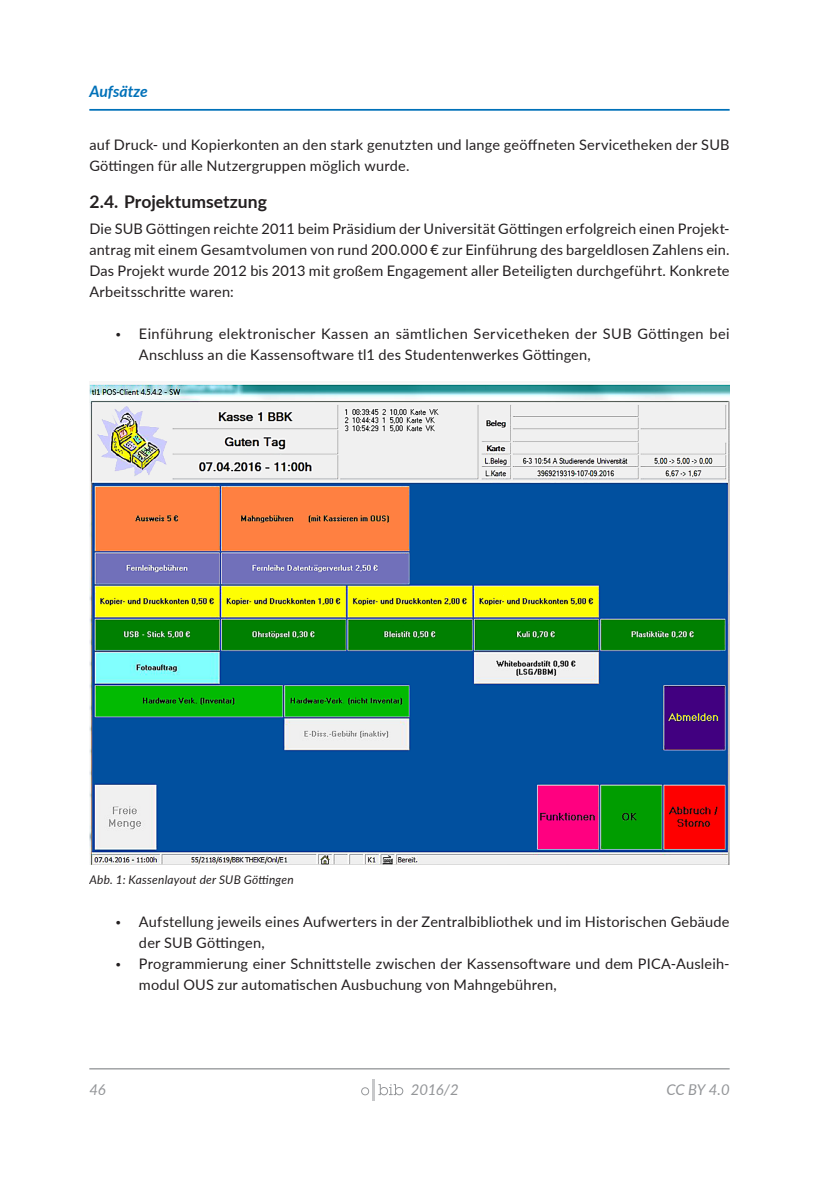
<style>
.page{position:relative;width:819px;height:1191px;background:#fff}
.page>*{position:absolute;margin:0;border:0;box-sizing:border-box;transform-origin:0 0}
.t1{font:700 17.5px "Lato";color:#231f20}
.t2{font:italic 700 15.75px "Lato";color:#0071b9}
.t3{font:italic 14.88px "Lato";letter-spacing:-.015em;color:#939598}
.paragraph{font:14.53px/21px "Lato";letter-spacing:.015em;color:#231f20}
.t4{font:italic 11.9px "Lato";letter-spacing:.02em;color:#231f20}
.s1{font-weight:100}
</style>
<div class="page">
<hr style="left:89px;top:1068px;width:640px;height:1px;background:#939598">
<hr style="left:372px;top:1079px;width:3px;height:21px;background:#c7c8ca">
<svg style="left:361px;top:1087px;width:8px;height:8px"></svg>
<svg style="left:378px;top:1084px;width:25px;height:11px"></svg>
<img style="left:89px;top:384px;width:640px;height:480px">
<hr style="left:89px;top:109px;width:640px;height:2px;background:#0071b9">
<p class="t2" style="left:89px;top:80px;width:60px">Aufsätze</p>
<p class="paragraph" style="left:89px;top:134px;width:641px">auf Druck- und Kopierkonten an den stark genutzten und lange geöffneten Servicetheken der SUB<br>Göttingen für alle Nutzergruppen möglich wurde.</p>
<p class="t1" style="left:89px;top:188px;width:179px">2.4. Projektumsetzung</p>
<p class="paragraph" style="left:89px;top:218px;width:641px;text-align:justify">Die SUB Göttingen reichte 2011 beim Präsidium der Universität Göttingen erfolgreich einen Projekt&shy;antrag mit einem Gesamtvolumen von rund 200.000 € zur Einführung des bargeldlosen Zahlens ein.<br>Das Projekt wurde 2012 bis 2013 mit großem Engagement aller Beteiligten durchgeführt. Konkrete Arbeitsschritte waren:</p>
<p class="paragraph" style="left:139px;top:323px;width:592px;text-indent:-25px"><span class="s1">•</span> Einführung elektronischer Kassen an sämtlichen Servicetheken der SUB Göttingen bei<br>Anschluss an die Kassensoftware tl1 des Studentenwerkes Göttingen,</p>
<p class="t4" style="left:89px;top:871px;width:206px">Abb. 1: Kassenlayout der SUB Göttingen</p>
<p class="paragraph" style="left:139px;top:911px;width:592px;text-indent:-25px"><span class="s1">•</span> Aufstellung jeweils eines Aufwerters in der Zentralbibliothek und im Historischen Gebäude der SUB Göttingen,</p>
<p class="paragraph" style="left:139px;top:953px;width:592px;text-indent:-25px"><span class="s1">•</span> Programmierung einer Schnittstelle zwischen der Kassensoftware und dem PICA-Ausleih&shy;modul OUS zur automatischen Ausbuchung von Mahngebühren,</p>
<p class="t3" style="left:89px;top:1079px;width:18px">46</p>
<p class="t3" style="left:411px;top:1079px;width:49px">2016/2</p>
<p class="t3" style="left:666px;top:1079px;width:65px">CC BY 4.0</p>
</div>
